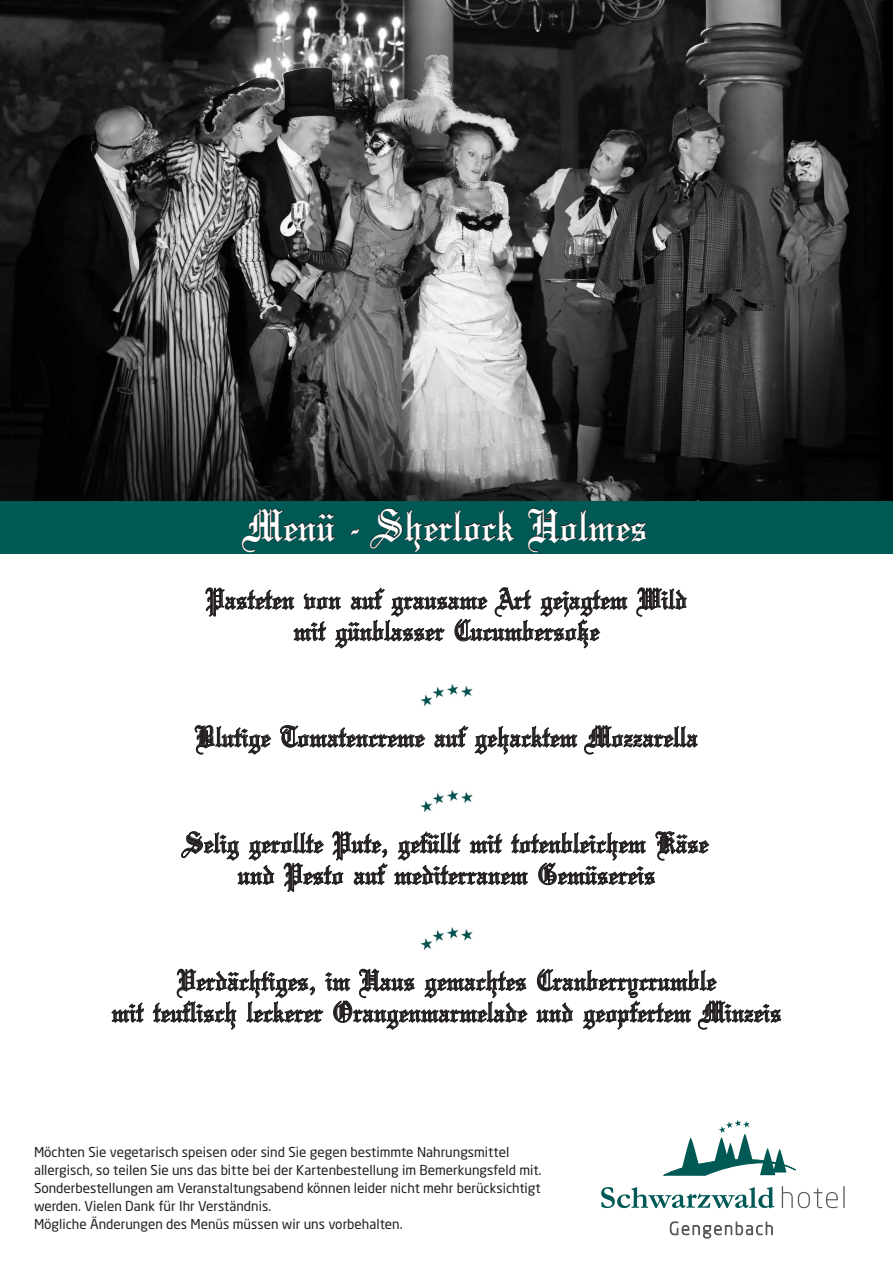
<style>
.page{position:relative;width:893px;height:1263px;background:#fff}
.page>*{position:absolute;margin:0;border:0;box-sizing:border-box;transform-origin:0 0}
.t1{font:48px "Olde English";color:#fff}
.t2{font:31.5px/31.5px "Olde English";color:#231f20;text-align:center}
.t3{font:13.5px/18px "Neo Sans Std";color:#231f20}
</style>
<div class="page">
<svg style="left:636px;top:587px;width:51px;height:30px"></svg>
<svg style="left:205px;top:587px;width:423px;height:62px"></svg>
<img style="left:420px;top:684px;width:53px;height:22px">
<svg style="left:194px;top:725px;width:77px;height:30px"></svg>
<svg style="left:280px;top:725px;width:145px;height:23px"></svg>
<svg style="left:434px;top:725px;width:144px;height:30px"></svg>
<svg style="left:584px;top:725px;width:114px;height:30px"></svg>
<img style="left:420px;top:790px;width:53px;height:22px">
<svg style="left:181px;top:831px;width:207px;height:61px"></svg>
<svg style="left:394px;top:831px;width:315px;height:54px"></svg>
<img style="left:420px;top:927px;width:53px;height:23px">
<svg style="left:111px;top:1002px;width:33px;height:21px"></svg>
<svg style="left:152px;top:968px;width:376px;height:62px"></svg>
<svg style="left:536px;top:968px;width:245px;height:62px"></svg>
<svg style="left:601px;top:1187px;width:173px;height:21px"></svg>
<svg style="left:782px;top:1186px;width:63px;height:22px"></svg>
<svg style="left:663px;top:1120px;width:133px;height:56px"></svg>
<svg style="left:670px;top:1222px;width:103px;height:16px"></svg>
<div style="left:0;top:495px;width:893px;height:59px;background:#005954"></div>
<svg style="left:241px;top:508px;width:94px;height:45px"></svg>
<svg style="left:350px;top:528px;width:10px;height:7px"></svg>
<svg style="left:370px;top:508px;width:145px;height:45px"></svg>
<svg style="left:528px;top:508px;width:119px;height:45px"></svg>
<img style="left:0;top:0;width:893px;height:500px">
<h1 class="t1" style="left:246px;top:499px;width:403px">Menü - Sherlock Holmes</h1>
<h2 class="t2" style="left:206px;top:583px;width:483px">Pasteten von auf grausame Art gejagtem Wild mit günblasser Cucumbersoße</h2>
<h2 class="t2" style="left:195px;top:721px;width:504px">Blutige Tomatencreme auf gehacktem Mozzarella</h2>
<h2 class="t2" style="left:185px;top:827px;width:525px">Selig gerollte Pute, gefüllt mit totenbleichem Käse und Pesto auf mediterranem Gemüsereis</h2>
<h2 class="t2" style="left:112px;top:965px;width:671px">Verdächtiges, im Haus gemachtes Cranberrycrumble<br>mit teuflisch leckerer Orangenmarmelade und geopfertem Minzeis</h2>
<p class="t3" style="left:34px;top:1143px;width:509px">Möchten Sie vegetarisch speisen oder sind Sie gegen bestimmte Nahrungsmittel allergisch, so teilen Sie uns das bitte bei der Kartenbestellung im Bemerkungsfeld mit.<br>Sonderbestellungen am Veranstaltungsabend können leider nicht mehr berücksichtigt werden. Vielen Dank für Ihr Verständnis.<br>Mögliche Änderungen des Menüs müssen wir uns vorbehalten.</p>
</div>
